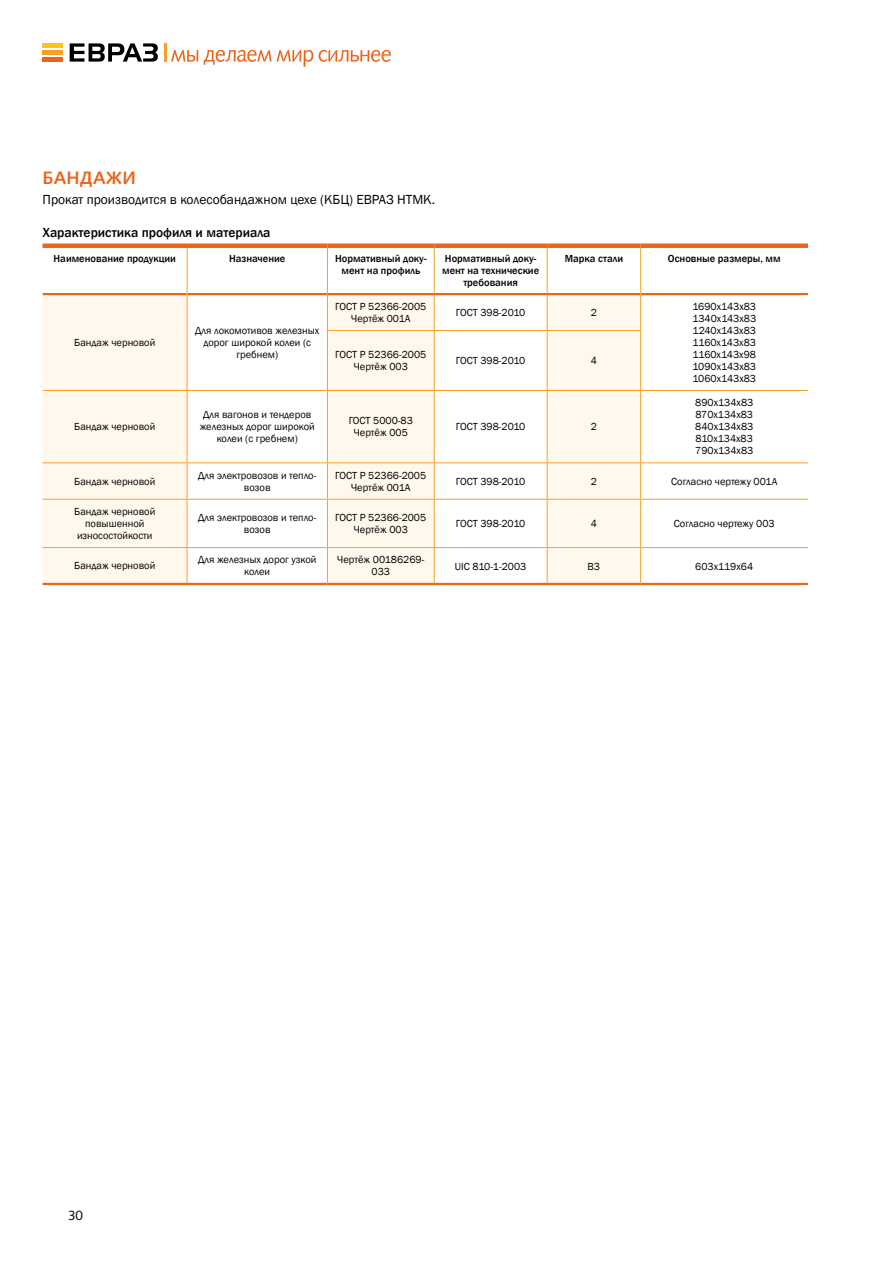
<style>
.page{position:relative;width:893px;height:1263px;background:#fff}
.page>*{position:absolute;margin:0;border:0;box-sizing:border-box;transform-origin:0 0}
.t1{font:700 18px "Humanist 531 CBT";color:#ea661d}
.t2{font:13.5px "Franklin Gothic";color:#000}
.t3{font:500 13.5px "Franklin Gothic";color:#000}
.t4{font:13.5px "Humanist 531 CBT";color:#000}
.t5{font:10.5px/12px "Franklin Gothic";color:#000;text-align:center}
.t6{font:500 10.5px/12px "Franklin Gothic";color:#000;text-align:center}
</style>
<div class="page">
<div style="left:43px;top:43px;width:20px;height:5px;background:#fbc419"></div>
<div style="left:43px;top:50px;width:20px;height:5px;background:#f5a126"></div>
<div style="left:43px;top:57px;width:20px;height:5px;background:#ea661d"></div>
<svg style="left:70px;top:43px;width:88px;height:19px"></svg>
<svg style="left:204px;top:50px;width:109px;height:17px"></svg>
<svg style="left:319px;top:50px;width:72px;height:12px"></svg>
<svg style="left:165px;top:43px;width:33px;height:19px"></svg>
<svg style="left:43px;top:295px;width:597px;height:288px;fill:#fff9ed"></svg>
<svg style="left:641px;top:295px;width:167px;height:288px"></svg>
<hr style="left:43px;top:293px;width:144px;height:2px;background:#ea661d">
<hr style="left:187px;top:293px;width:140px;height:2px;background:#ea661d">
<hr style="left:328px;top:293px;width:106px;height:2px;background:#ea661d">
<hr style="left:187px;top:248px;width:1px;height:46px;background:#f5a126">
<hr style="left:327px;top:248px;width:1px;height:46px;background:#f5a126">
<hr style="left:434px;top:248px;width:1px;height:45px;background:#f5a126">
<hr style="left:547px;top:248px;width:1px;height:45px;background:#f5a126">
<hr style="left:187px;top:294px;width:1px;height:36px;background:#f5a126">
<hr style="left:327px;top:294px;width:1px;height:36px;background:#f5a126">
<hr style="left:434px;top:295px;width:1px;height:35px;background:#f5a126">
<hr style="left:547px;top:295px;width:1px;height:35px;background:#f5a126">
<hr style="left:187px;top:330px;width:1px;height:60px;background:#f5a126">
<hr style="left:327px;top:331px;width:1px;height:59px;background:#f5a126">
<hr style="left:434px;top:331px;width:1px;height:59px;background:#f5a126">
<hr style="left:547px;top:331px;width:1px;height:59px;background:#f5a126">
<hr style="left:187px;top:391px;width:1px;height:71px;background:#f5a126">
<hr style="left:327px;top:391px;width:1px;height:71px;background:#f5a126">
<hr style="left:434px;top:391px;width:1px;height:71px;background:#f5a126">
<hr style="left:547px;top:391px;width:1px;height:71px;background:#f5a126">
<hr style="left:187px;top:463px;width:1px;height:36px;background:#f5a126">
<hr style="left:327px;top:463px;width:1px;height:36px;background:#f5a126">
<hr style="left:434px;top:463px;width:1px;height:36px;background:#f5a126">
<hr style="left:547px;top:463px;width:1px;height:36px;background:#f5a126">
<hr style="left:187px;top:500px;width:1px;height:47px;background:#f5a126">
<hr style="left:327px;top:500px;width:1px;height:47px;background:#f5a126">
<hr style="left:434px;top:500px;width:1px;height:47px;background:#f5a126">
<hr style="left:547px;top:500px;width:1px;height:47px;background:#f5a126">
<hr style="left:187px;top:548px;width:1px;height:35px;background:#f5a126">
<hr style="left:327px;top:548px;width:1px;height:35px;background:#f5a126">
<hr style="left:434px;top:548px;width:1px;height:35px;background:#f5a126">
<hr style="left:547px;top:548px;width:1px;height:35px;background:#f5a126">
<hr style="left:434px;top:293px;width:113px;height:2px;background:#ea661d">
<hr style="left:547px;top:293px;width:93px;height:2px;background:#ea661d">
<hr style="left:641px;top:293px;width:167px;height:2px;background:#ea661d">
<hr style="left:43px;top:583px;width:144px;height:2px;background:#ea661d">
<hr style="left:187px;top:583px;width:140px;height:2px;background:#ea661d">
<hr style="left:327px;top:583px;width:107px;height:2px;background:#ea661d">
<div style="left:43px;top:243px;width:144px;height:5px;background:#ea661d"></div>
<div style="left:187px;top:243px;width:140px;height:5px;background:#ea661d"></div>
<div style="left:327px;top:243px;width:107px;height:5px;background:#ea661d"></div>
<div style="left:434px;top:243px;width:113px;height:5px;background:#ea661d"></div>
<div style="left:547px;top:243px;width:94px;height:5px;background:#ea661d"></div>
<div style="left:641px;top:243px;width:167px;height:5px;background:#ea661d"></div>
<hr style="left:434px;top:583px;width:113px;height:2px;background:#ea661d">
<hr style="left:547px;top:583px;width:94px;height:2px;background:#ea661d">
<hr style="left:641px;top:583px;width:167px;height:2px;background:#ea661d">
<hr style="left:640px;top:294px;width:1px;height:36px;background:#f5a126">
<hr style="left:640px;top:331px;width:1px;height:59px;background:#f5a126">
<hr style="left:640px;top:391px;width:1px;height:71px;background:#f5a126">
<hr style="left:640px;top:463px;width:1px;height:36px;background:#f5a126">
<hr style="left:640px;top:500px;width:1px;height:47px;background:#f5a126">
<hr style="left:640px;top:548px;width:1px;height:35px;background:#f5a126">
<hr style="left:640px;top:248px;width:1px;height:46px;background:#f5a126">
<hr style="left:327px;top:330px;width:107px;height:1px;background:#f5a126">
<hr style="left:434px;top:330px;width:113px;height:1px;background:#f5a126">
<hr style="left:547px;top:330px;width:94px;height:1px;background:#f5a126">
<hr style="left:43px;top:390px;width:144px;height:1px;background:#f5a126">
<hr style="left:187px;top:390px;width:140px;height:1px;background:#f5a126">
<hr style="left:327px;top:390px;width:107px;height:1px;background:#f5a126">
<hr style="left:434px;top:390px;width:113px;height:1px;background:#f5a126">
<hr style="left:547px;top:390px;width:94px;height:1px;background:#f5a126">
<hr style="left:641px;top:390px;width:167px;height:1px;background:#f5a126">
<hr style="left:43px;top:462px;width:144px;height:1px;background:#f5a126">
<hr style="left:187px;top:462px;width:140px;height:1px;background:#f5a126">
<hr style="left:327px;top:462px;width:107px;height:1px;background:#f5a126">
<hr style="left:434px;top:462px;width:113px;height:1px;background:#f5a126">
<hr style="left:547px;top:462px;width:94px;height:1px;background:#f5a126">
<hr style="left:641px;top:462px;width:167px;height:1px;background:#f5a126">
<hr style="left:43px;top:499px;width:144px;height:1px;background:#f5a126">
<hr style="left:187px;top:499px;width:140px;height:1px;background:#f5a126">
<hr style="left:327px;top:499px;width:107px;height:1px;background:#f5a126">
<hr style="left:434px;top:499px;width:113px;height:1px;background:#f5a126">
<hr style="left:547px;top:499px;width:94px;height:1px;background:#f5a126">
<hr style="left:641px;top:499px;width:167px;height:1px;background:#f5a126">
<hr style="left:43px;top:547px;width:144px;height:1px;background:#f5a126">
<hr style="left:187px;top:547px;width:140px;height:1px;background:#f5a126">
<hr style="left:327px;top:547px;width:107px;height:1px;background:#f5a126">
<hr style="left:434px;top:547px;width:113px;height:1px;background:#f5a126">
<hr style="left:547px;top:547px;width:94px;height:1px;background:#f5a126">
<hr style="left:641px;top:547px;width:167px;height:1px;background:#f5a126">
<h1 class="t1" style="left:43px;top:167px;width:95px">БАНДАЖИ</h1>
<p class="t2" style="left:43px;top:192px;width:394px">Прокат производится в колесобандажном цехе (КБЦ) ЕВРАЗ НТМК.</p>
<p class="t3" style="left:43px;top:225px;width:229px">Характеристика профиля и материала</p>
<p class="t6" style="left:54px;top:252px;width:124px">Наименование продукции</p>
<p class="t6" style="left:229px;top:252px;width:58px">Назначение</p>
<p class="t6" style="left:335px;top:252px;width:93px">Нормативный доку&shy;мент на профиль</p>
<p class="t6" style="left:442px;top:252px;width:99px">Нормативный доку&shy;мент на технические требования</p>
<p class="t6" style="left:565px;top:252px;width:60px">Марка стали</p>
<p class="t6" style="left:668px;top:252px;width:114px">Основные размеры, мм</p>
<p class="t5" style="left:74px;top:337px;width:82px">Бандаж черновой</p>
<p class="t5" style="left:195px;top:325px;width:126px">Для локомотивов железных дорог широкой колеи (с гребнем)</p>
<p class="t5" style="left:335px;top:301px;width:93px">ГОСТ Р 52366-2005<br>Чертёж 001А</p>
<p class="t5" style="left:456px;top:307px;width:71px">ГОСТ 398-2010</p>
<p class="t5" style="left:591px;top:307px;width:8px">2</p>
<p class="t5" style="left:692px;top:301px;width:65px;text-align:justify">1690х143х83<br>1340х143х83<br>1240х143х83<br>1160х143х83<br>1160х143х98<br>1090х143х83<br>1060х143х83</p>
<p class="t5" style="left:335px;top:349px;width:93px">ГОСТ Р 52366-2005<br>Чертёж 003</p>
<p class="t5" style="left:456px;top:355px;width:71px">ГОСТ 398-2010</p>
<p class="t5" style="left:591px;top:355px;width:8px">4</p>
<p class="t5" style="left:74px;top:421px;width:82px">Бандаж черновой</p>
<p class="t5" style="left:200px;top:409px;width:117px">Для вагонов и тендеров железных дорог широкой колеи (с гребнем)</p>
<p class="t5" style="left:349px;top:415px;width:66px">ГОСТ 5000-83<br>Чертёж 005</p>
<p class="t5" style="left:456px;top:421px;width:71px">ГОСТ 398-2010</p>
<p class="t5" style="left:591px;top:421px;width:8px">2</p>
<p class="t5" style="left:695px;top:397px;width:60px;text-align:justify">890х134х83<br>870х134х83<br>840х134х83<br>810х134х83<br>790х134х83</p>
<p class="t5" style="left:74px;top:475px;width:82px">Бандаж черновой</p>
<p class="t5" style="left:198px;top:469px;width:120px">Для электровозов и тепло&shy;возов</p>
<p class="t5" style="left:335px;top:469px;width:93px">ГОСТ Р 52366-2005<br>Чертёж 001А</p>
<p class="t5" style="left:456px;top:475px;width:71px">ГОСТ 398-2010</p>
<p class="t5" style="left:591px;top:475px;width:8px">2</p>
<p class="t5" style="left:671px;top:475px;width:108px">Согласно чертежу 001А</p>
<p class="t5" style="left:74px;top:506px;width:82px">Бандаж черновой повышенной износостойкости</p>
<p class="t5" style="left:198px;top:512px;width:120px">Для электровозов и тепло&shy;возов</p>
<p class="t5" style="left:335px;top:512px;width:93px">ГОСТ Р 52366-2005<br>Чертёж 003</p>
<p class="t5" style="left:456px;top:518px;width:71px">ГОСТ 398-2010</p>
<p class="t5" style="left:591px;top:518px;width:8px">4</p>
<p class="t5" style="left:674px;top:518px;width:102px">Согласно чертежу 003</p>
<p class="t5" style="left:74px;top:560px;width:82px">Бандаж черновой</p>
<p class="t5" style="left:198px;top:554px;width:120px">Для железных дорог узкой колеи</p>
<p class="t5" style="left:337px;top:554px;width:89px">Чертёж 00186269-<br>033</p>
<p class="t5" style="left:455px;top:560px;width:73px">UIC 810-1-2003</p>
<p class="t5" style="left:588px;top:560px;width:14px">B3</p>
<p class="t5" style="left:695px;top:560px;width:59px">603х119х64</p>
<p class="t4" style="left:68px;top:1208px;width:17px">30</p>
</div>
